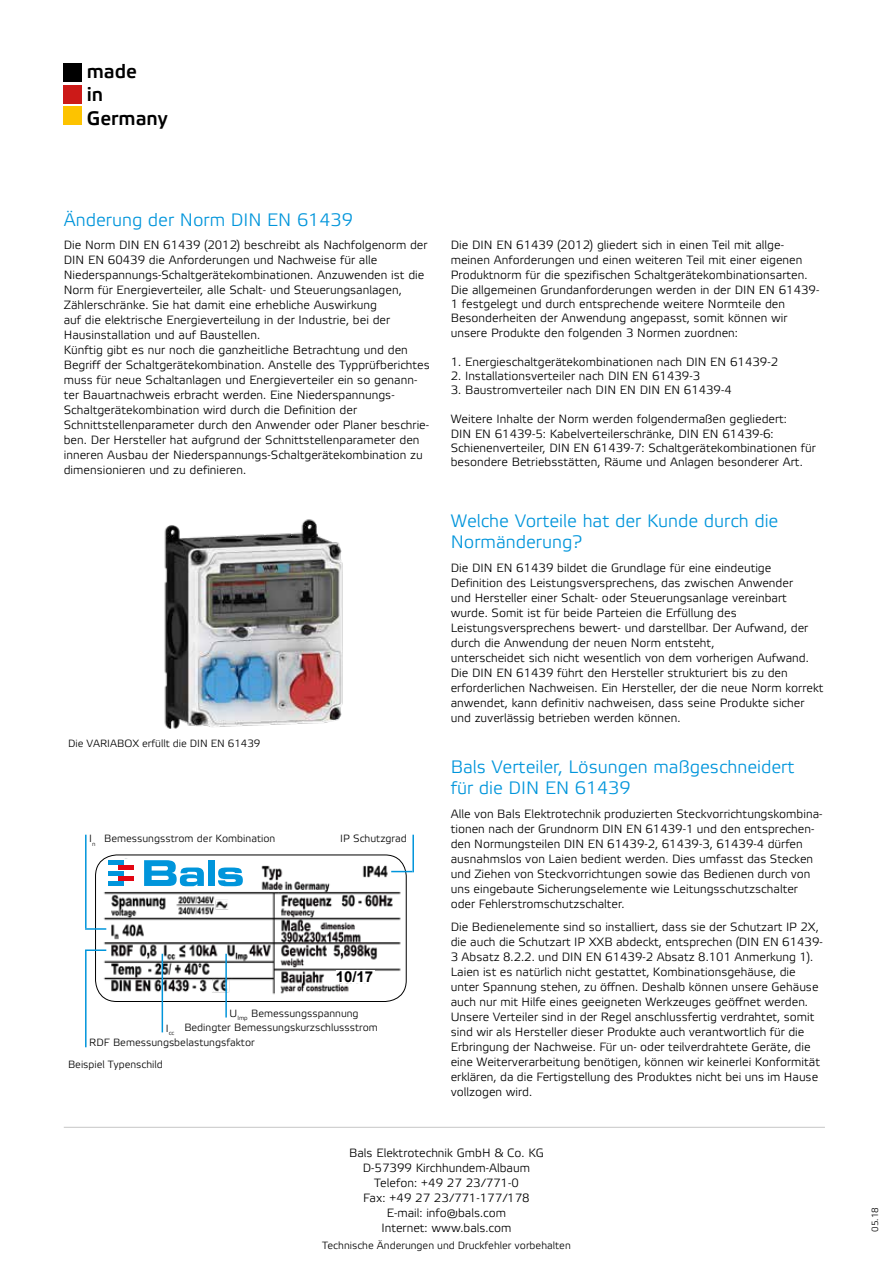
<style>
.page{position:relative;width:893px;height:1263px;background:#fff}
.page>*{position:absolute;margin:0;border:0;box-sizing:border-box;transform-origin:0 0}
.t1{font:500 19.5px/23.4px "Etelka";color:#000}
.t2{font:300 18px/21.6px "Etelka";color:#0095db}
.t3{font:700 15px "Arial";color:#000}
.t4{font:300 12px/15px "Etelka";color:#000}
.t5{font:300 10.5px "Etelka";color:#000}
.t6{font:300 9px "Etelka";color:#000}
</style>
<div class="page">
<img style="left:164px;top:519px;width:179px;height:210px">
<img style="left:96px;top:856px;width:310px;height:145px">
<div style="left:95px;top:854px;width:312px;height:148px;border:1px solid #000;border-radius:21px"></div>
<div style="left:108px;top:859px;width:137px;height:32px;background:#fff"></div>
<svg style="left:144px;top:860px;width:60px;height:26px"></svg>
<div style="left:208px;top:860px;width:7px;height:26px;background:#0095db"></div>
<svg style="left:218px;top:867px;width:25px;height:19px"></svg>
<hr style="left:108px;top:860px;width:16px;height:4px;background:#0095db">
<hr style="left:119px;top:866px;width:15px;height:4px;background:#e30613">
<hr style="left:108px;top:871px;width:16px;height:4px;background:#0095db">
<hr style="left:119px;top:876px;width:15px;height:4px;background:#e30613">
<hr style="left:108px;top:882px;width:16px;height:4px;background:#0095db">
<div style="left:336px;top:970px;width:38px;height:13px;background:#fff"></div>
<hr style="left:85px;top:928px;width:21px;height:2px;background:#0095db">
<hr style="left:85px;top:835px;width:2px;height:93px;background:#0095db">
<svg style="left:391px;top:871px;width:21px;height:1px"></svg>
<hr style="left:412px;top:835px;width:2px;height:37px;background:#0095db">
<hr style="left:85px;top:949px;width:21px;height:2px;background:#0095db">
<hr style="left:85px;top:950px;width:2px;height:97px;background:#0095db">
<hr style="left:225px;top:954px;width:2px;height:63px;background:#0095db">
<hr style="left:162px;top:954px;width:1px;height:78px;background:#0095db">
<div style="left:64px;top:64px;width:18px;height:18px;background:#000"></div>
<div style="left:64px;top:106px;width:18px;height:19px;background:#fdc300"></div>
<div style="left:64px;top:85px;width:18px;height:18px;background:#cc1a18"></div>
<hr style="left:64px;top:1127px;width:761px;height:1px;background:#c6c6c6">
<h1 class="t1" style="left:87px;top:60px;width:83px">made<br>in<br>Germany</h1>
<h2 class="t2" style="left:64px;top:209px;width:291px">Änderung der Norm DIN EN 61439</h2>
<p class="t4" style="left:64px;top:238px;width:368px">Die Norm DIN EN 61439 (2012) beschreibt als Nachfolgenorm der DIN EN 60439 die Anforderungen und Nachweise für alle Niederspannungs-Schaltgerätekombinationen. Anzuwenden ist die Norm für Energieverteiler, alle Schalt- und Steuerungsanlagen, Zählerschränke. Sie hat damit eine erhebliche Auswirkung<br>auf die elektrische Energieverteilung in der Industrie, bei der Hausinstallation und auf Baustellen.<br>Künftig gibt es nur noch die ganzheitliche Betrachtung und den Begriff der Schaltgerätekombination. Anstelle des Typprüfberichtes muss für neue Schaltanlagen und Energieverteiler ein so genann&shy;ter Bauartnachweis erbracht werden. Eine Niederspannungs-Schaltgerätekombination wird durch die Definition der Schnittstellenparameter durch den Anwender oder Planer beschrie&shy;ben. Der Hersteller hat aufgrund der Schnittstellenparameter den inneren Ausbau der Niederspannungs-Schaltgerätekombination zu dimensionieren und zu definieren.</p>
<p class="t4" style="left:451px;top:238px;width:370px;line-height:14.5px">Die DIN EN 61439 (2012) gliedert sich in einen Teil mit allge&shy;meinen Anforderungen und einen weiteren Teil mit einer eigenen Produktnorm für die spezifischen Schaltgerätekombinationsarten.<br>Die allgemeinen Grundanforderungen werden in der DIN EN 61439- 1 festgelegt und durch entsprechende weitere Normteile den Besonderheiten der Anwendung angepasst, somit können wir unsere Produkte den folgenden 3 Normen zuordnen:</p>
<p class="t4" style="left:451px;top:354px;width:329px">1. Energieschaltgerätekombinationen nach DIN EN 61439-2</p>
<p class="t4" style="left:451px;top:369px;width:251px">2. Installationsverteiler nach DIN EN 61439-3</p>
<p class="t4" style="left:451px;top:383px;width:283px">3. Baustromverteiler nach DIN EN DIN EN 61439-4</p>
<p class="t4" style="left:451px;top:412px;width:367px;line-height:14.4px">Weitere Inhalte der Norm werden folgendermaßen gegliedert:<br>DIN EN 61439-5: Kabelverteilerschränke, DIN EN 61439-6:<br>Schienenverteiler, DIN EN 61439-7: Schaltgerätekombinationen für besondere Betriebsstätten, Räume und Anlagen besonderer Art.</p>
<p class="t5" style="left:68px;top:737px;width:194px">Die VARIABOX erfüllt die DIN EN 61439</p>
<p class="t5" style="left:89px;top:832px;width:188px">I<sub>n</sub> Bemessungsstrom der Kombination</p>
<p class="t5" style="left:340px;top:832px;width:68px">IP Schutzgrad</p>
<p class="t3" style="left:336px;top:967px;width:39px">10/17</p>
<p class="t5" style="left:230px;top:1006px;width:131px">U<sub>Imp</sub> Bemessungsspannung</p>
<p class="t5" style="left:166px;top:1021px;width:214px">I<sub>cc</sub> Bedingter Bemessungskurzschlussstrom</p>
<p class="t5" style="left:89px;top:1036px;width:167px">RDF Bemessungsbelastungsfaktor</p>
<p class="t5" style="left:68px;top:1057px;width:96px">Beispiel Typenschild</p>
<h2 class="t2" style="left:451px;top:510px;width:329px">Welche Vorteile hat der Kunde durch die<br>Normänderung?</h2>
<p class="t4" style="left:451px;top:561px;width:374px">Die DIN EN 61439 bildet die Grundlage für eine eindeutige Definition des Leistungsversprechens, das zwischen Anwender<br>und Hersteller einer Schalt- oder Steuerungsanlage vereinbart wurde. Somit ist für beide Parteien die Erfüllung des Leistungsversprechens bewert- und darstellbar. Der Aufwand, der durch die Anwendung der neuen Norm entsteht,<br>unterscheidet sich nicht wesentlich von dem vorherigen Aufwand.<br>Die DIN EN 61439 führt den Hersteller strukturiert bis zu den erforderlichen Nachweisen. Ein Hersteller, der die neue Norm korrekt anwendet, kann definitiv nachweisen, dass seine Produkte sicher und zuverlässig betrieben werden können.</p>
<h2 class="t2" style="left:451px;top:756px;width:345px">Bals Verteiler, Lösungen maßgeschneidert für die DIN EN 61439</h2>
<p class="t4" style="left:451px;top:806px;width:373px">Alle von Bals Elektrotechnik produzierten Steckvorrichtungskombina&shy;tionen nach der Grundnorm DIN EN 61439-1 und den entsprechen&shy;den Normungsteilen DIN EN 61439-2, 61439-3, 61439-4 dürfen ausnahmslos von Laien bedient werden. Dies umfasst das Stecken und Ziehen von Steckvorrichtungen sowie das Bedienen durch von uns eingebaute Sicherungselemente wie Leitungsschutzschalter oder Fehlerstromschutzschalter.</p>
<p class="t4" style="left:451px;top:920px;width:374px">Die Bedienelemente sind so installiert, dass sie der Schutzart IP 2X, die auch die Schutzart IP XXB abdeckt, entsprechen (DIN EN 61439- 3 Absatz 8.2.2. und DIN EN 61439-2 Absatz 8.101 Anmerkung 1).<br>Laien ist es natürlich nicht gestattet, Kombinationsgehäuse, die unter Spannung stehen, zu öffnen. Deshalb können unsere Gehäuse auch nur mit Hilfe eines geeigneten Werkzeuges geöffnet werden.<br>Unsere Verteiler sind in der Regel anschlussfertig verdrahtet, somit sind wir als Hersteller dieser Produkte auch verantwortlich für die Erbringung der Nachweise. Für un- oder teilverdrahtete Geräte, die eine Weiterverarbeitung benötigen, können wir keinerlei Konformität erklären, da die Fertigstellung des Produktes nicht bei uns im Hause vollzogen wird.</p>
<p class="t4" style="left:349px;top:1145px;width:196px;text-align:center">Bals Elektrotechnik GmbH &amp; Co. KG<br>D-57399 Kirchhundem-Albaum<br>Telefon: +49 27 23/771-0<br>Fax: +49 27 23/771-177/178<br>E-mail: info@bals.com<br>Internet: www.bals.com</p>
<p class="t5" style="left:322px;top:1239px;width:250px">Technische Änderungen und Druckfehler vorbehalten</p>
<p class="t6" style="left:870px;top:1232px;width:26px;rotate:-90deg">05.18</p>
</div>
